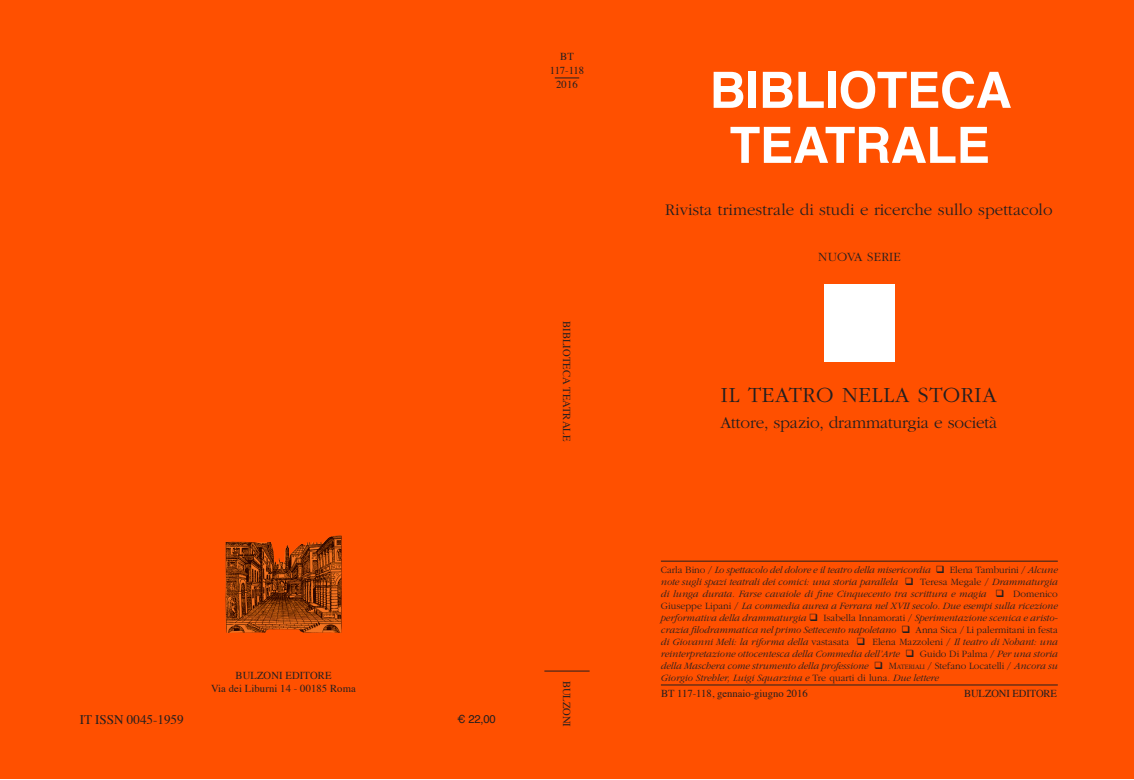
<style>
.page{position:relative;width:1134px;height:780px;background:#fff}
.page>*{position:absolute;margin:0;border:0;box-sizing:border-box;transform-origin:0 0}
.t1{font:700 50px/55px "Helvetica";letter-spacing:-.01em;color:#fff;text-align:center}
.t2{font:300 22.5px "ITC Garamond Std";letter-spacing:.03em;color:#231f20}
.t3{font:300 17.25px "ITC Garamond Std";letter-spacing:-.01em;color:#231f20}
.t4{font:300 16.88px "ITC Garamond Std";letter-spacing:.005em;color:#231f20}
.t5{font:13.12px "Times";color:#231f20}
.t6{font:300 13.12px "ITC Garamond Std";letter-spacing:.015em;color:#231f20}
.t7{font:11.25px "Helvetica";color:#231f20}
.t8{font:10.62px/13.8px "Times";letter-spacing:.01em;color:#231f20;text-align:center}
.t9{font:10.62px "Times";letter-spacing:-.01em;color:#231f20}
.t10{font:italic 300 10px/12px "ITC Garamond Std";color:#231f20;text-align:justify}
.s1{font-style:normal}
.s2{font-style:normal;font-size:7px}
</style>
<div class="page">
<div style="left:0;top:1px;width:1134px;height:778px;background:#ff5000"></div>
<div style="left:824px;top:284px;width:71px;height:78px;background:#fff"></div>
<hr style="left:661px;top:561px;width:397px;height:1px;background:#231f20">
<hr style="left:661px;top:684px;width:397px;height:1px;background:#231f20">
<hr style="left:544px;top:670px;width:46px;height:1px;background:#231f20">
<img style="left:225px;top:535px;width:117px;height:98px">
<svg style="left:555px;top:77px;width:24px;height:1px"></svg>
<p class="t8" style="left:550px;top:51px;width:36px">BT<br>117-118<br>2016</p>
<p class="t8" style="left:572px;top:321px;width:122px;rotate:90deg">BIBLIOTECA TEATRALE</p>
<p class="t8" style="left:211px;top:670px;width:146px;line-height:12.8px">BULZONI EDITORE<br>Via dei Liburni 14 - 00185 Roma</p>
<h3 class="t5" style="left:80px;top:714px;width:106px">IT ISSN 0045-1959</h3>
<p class="t7" style="left:457px;top:714px;width:40px">¤ 22,00</p>
<p class="t9" style="left:571px;top:680px;width:47px;rotate:90deg">BULZONI</p>
<h1 class="t1" style="left:710px;top:67px;width:303px">BIBLIOTECA<br>TEATRALE</h1>
<h3 class="t4" style="left:665px;top:200px;width:389px">Rivista trimestrale di studi e ricerche sullo spettacolo</h3>
<h3 class="t6" style="left:818px;top:250px;width:84px">NUOVA SERIE</h3>
<h2 class="t2" style="left:721px;top:382px;width:277px">IL TEATRO NELLA STORIA</h2>
<h3 class="t3" style="left:720px;top:413px;width:278px">Attore, spazio, drammaturgia e società</h3>
<p class="t10" style="left:661px;top:563px;width:398px"><span class="s1">Carla Bino /</span> Lo spettacolo del dolore e il teatro della misericordia ❑ <span class="s1">Elena Tamburini /</span> Alcune note sugli spazi teatrali dei comici: una storia parallela ❑ <span class="s1">Teresa Megale /</span> Drammaturgia di lunga durata. Farse cavaiole di fine Cinquecento tra scrittura e magia ❑ <span class="s1">Domenico Giuseppe Lipani /</span> La commedia aurea a Ferrara nel XVII secolo. Due esempi sulla ricezione performativa della drammaturgia ❑ <span class="s1">Isabella Innamorati /</span> Sperimentazione scenica e aristo&shy;crazia filodrammatica nel primo Settecento napoletano ❑ <span class="s1">Anna Sica / Li palermitani in festa </span>di Giovanni Meli: la riforma della <span class="s1">vastasata</span> ❑ <span class="s1">Elena Mazzoleni /</span> Il teatro di Nohant: una reinterpretazione ottocentesca della Commedia dell’Arte ❑ <span class="s1">Guido Di Palma /</span> Per una storia della Maschera come strumento della professione ❑ <span class="s1">M</span><span class="s2">ATERIALI</span> <span class="s1">/ Stefano Locatelli /</span> Ancora su Giorgio Strehler, Luigi Squarzina e <span class="s1">Tre quarti di luna</span>. Due lettere</p>
<p class="t8" style="left:661px;top:687px;width:148px">BT 117-118, gennaio-giugno 2016</p>
<p class="t9" style="left:964px;top:688px;width:95px">BULZONI EDITORE</p>
</div>
